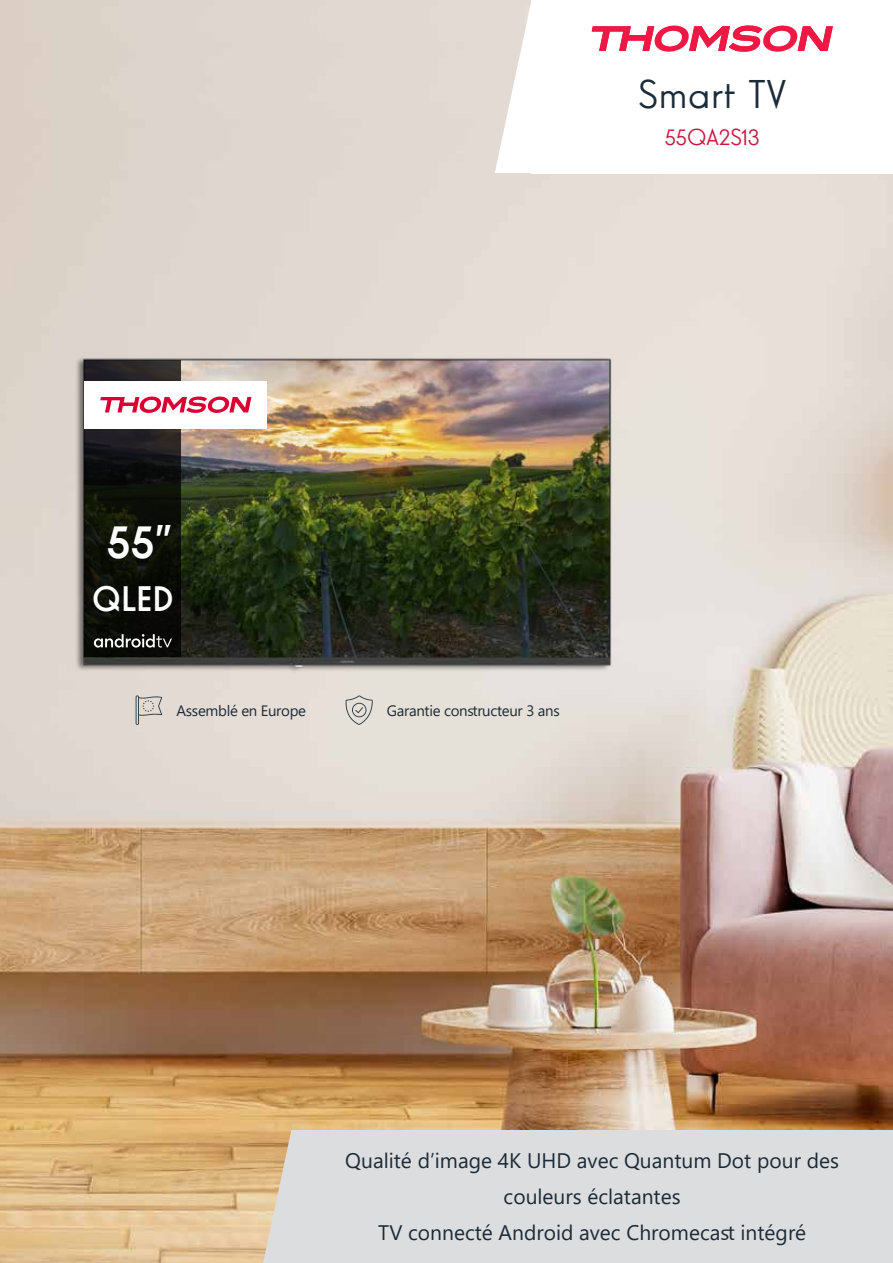
<style>
.page{position:relative;width:893px;height:1263px;background:#fff}
.page>*{position:absolute;margin:0;border:0;box-sizing:border-box;transform-origin:0 0}
.t1{font:500 45.9px "Windlesham Pro";color:#fff}
.t2{font:39px "Windlesham Pro";color:#1c2b39}
.t3{font:500 34.5px "Windlesham Pro";color:#fff}
.t4{font:22.5px "Windlesham Pro";color:#cd163f}
.t5{font:21px/36px "Segoe UI";color:#1c2b39;text-align:center}
.t6{font:15px "Segoe UI";letter-spacing:-.02em;color:#1c2b39}
</style>
<div class="page">
<img style="left:0;top:0;width:893px;height:1263px">
<img style="left:72px;top:355px;width:550px;height:335px">
<svg style="left:85px;top:360px;width:96px;height:297px;background:#12130f"></svg>
<div style="left:85px;top:381px;width:182px;height:47px;background:#fff"></div>
<svg style="left:100px;top:396px;width:151px;height:17px"></svg>
<svg style="left:94px;top:634px;width:78px;height:13px"></svg>
<svg style="left:136px;top:695px;width:26px;height:30px"></svg>
<svg style="left:346px;top:695px;width:27px;height:30px"></svg>
<div style="left:531px;top:0;width:362px;height:173px;background:#fff"></div>
<div style="left:291px;top:1130px;width:602px;height:133px;background:#dcddde"></div>
<svg style="left:263px;top:1130px;width:28px;height:133px;background:#dbc8ae"></svg>
<svg style="left:592px;top:25px;width:241px;height:27px"></svg>
<svg style="left:495px;top:0;width:36px;height:173px"></svg>
<h2 class="t2" style="left:638px;top:68px;width:150px">Smart TV</h2>
<p class="t4" style="left:665px;top:122px;width:96px">55QA S2 13</p>
<h1 class="t1" style="left:107px;top:510px;width:67px">55“</h1>
<h3 class="t3" style="left:92px;top:575px;width:84px">QLED</h3>
<p class="t6" style="left:177px;top:696px;width:131px">Assemblé en Europe</p>
<p class="t6" style="left:387px;top:696px;width:175px">Garantie constructeur 3 ans</p>
<p class="t5" style="left:345px;top:1141px;width:495px">Qualité ’d image K4 UHD avec Quantum Dot pour des couleurs éclatantes<br>TV connecté Android avec Chromecast intégré</p>
</div>
